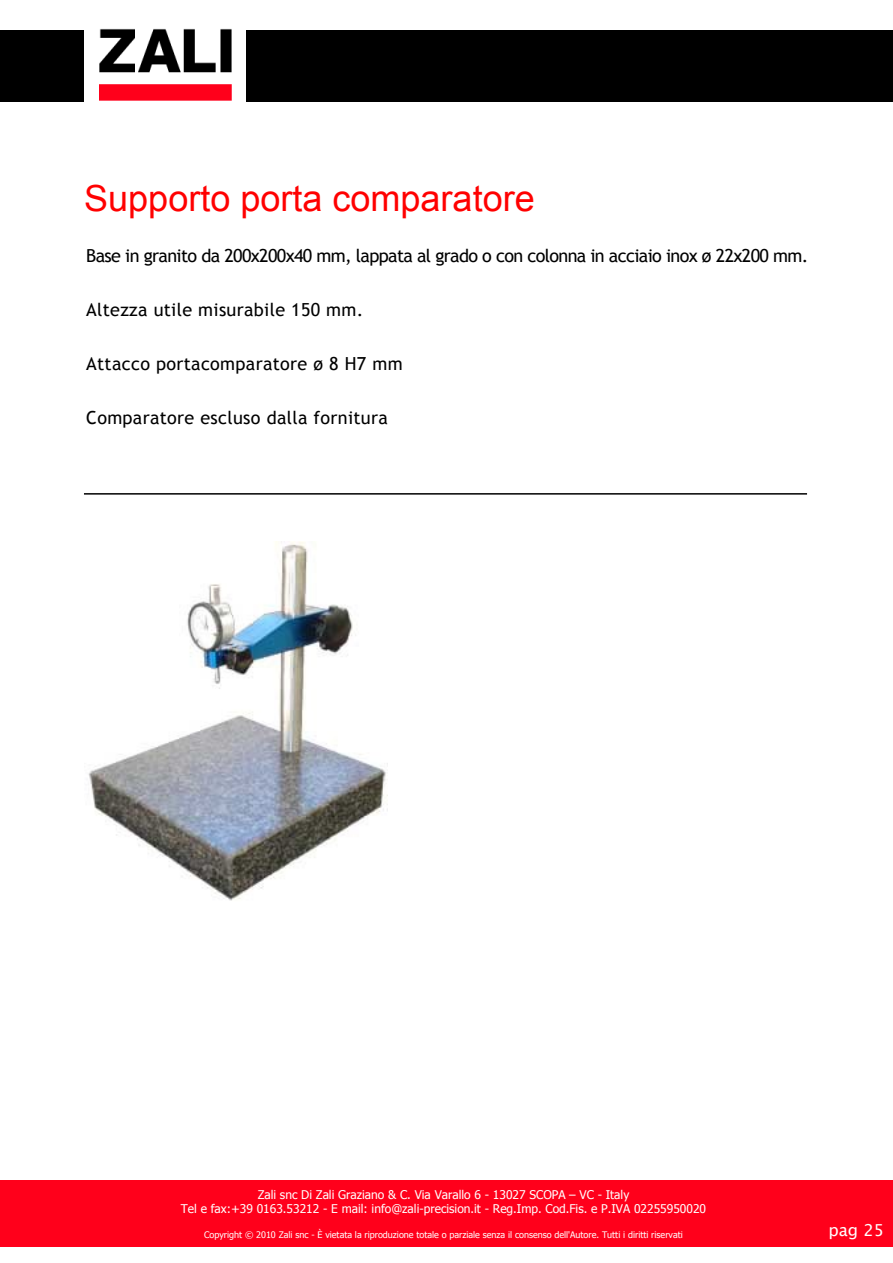
<style>
.page{position:relative;width:893px;height:1263px;background:#fff}
.page>*{position:absolute;margin:0;border:0;box-sizing:border-box;transform-origin:0 0}
.t1{font:36px "Arial";color:#f00}
.t2{font:18px "Trebuchet MS";letter-spacing:.02em;color:#000}
.t3{font:18px "Trebuchet MS";letter-spacing:-.035em;color:#000}
.t4{font:16.5px "Lucida Grande";color:#fff}
.t5{font:12px/14.4px "Tahoma";color:#fff;text-align:center}
.t6{font:9px "Tahoma";color:#fff}
</style>
<div class="page">
<div style="left:0;top:1180px;width:892px;height:66px;background:#ff001b"></div>
<div style="left:0;top:30px;width:892px;height:71px;background:#000"></div>
<img style="left:85px;top:28px;width:160px;height:73px">
<hr style="left:84px;top:493px;width:723px;height:2px;background:#000">
<img style="left:88px;top:542px;width:298px;height:359px">
<h1 class="t1" style="left:84px;top:178px;width:452px">Supporto porta comparatore</h1>
<h2 class="t3" style="left:86px;top:245px;width:723px">Base in granito da 200x200x40 mm, lappata al grado o con colonna in acciaio inox ø 22x200 mm.</h2>
<h2 class="t2" style="left:86px;top:299px;width:279px">Altezza utile misurabile 150 mm.</h2>
<h2 class="t2" style="left:86px;top:353px;width:318px">Attacco portacomparatore ø 8 H7 mm</h2>
<h2 class="t2" style="left:86px;top:407px;width:303px">Comparatore escluso dalla fornitura</h2>
<p class="t5" style="left:181px;top:1187px;width:527px">Zali snc Di Zali Graziano &amp; C. Via Varallo 6 - 13027 SCOPA – VC - Italy<br>Tel e fax:+39 0163.53212 - E mail: info@zali-precision.it - Reg.Imp. Cod.Fis. e P.IVA 02255950020</p>
<p class="t6" style="left:204px;top:1229px;width:480px">Copyright © 2010 Zali snc - È vietata la riproduzione totale o parziale senza il consenso dell'Autore. Tutti i diritti riservati</p>
<h3 class="t4" style="left:828px;top:1220px;width:57px">pag 25</h3>
</div>
